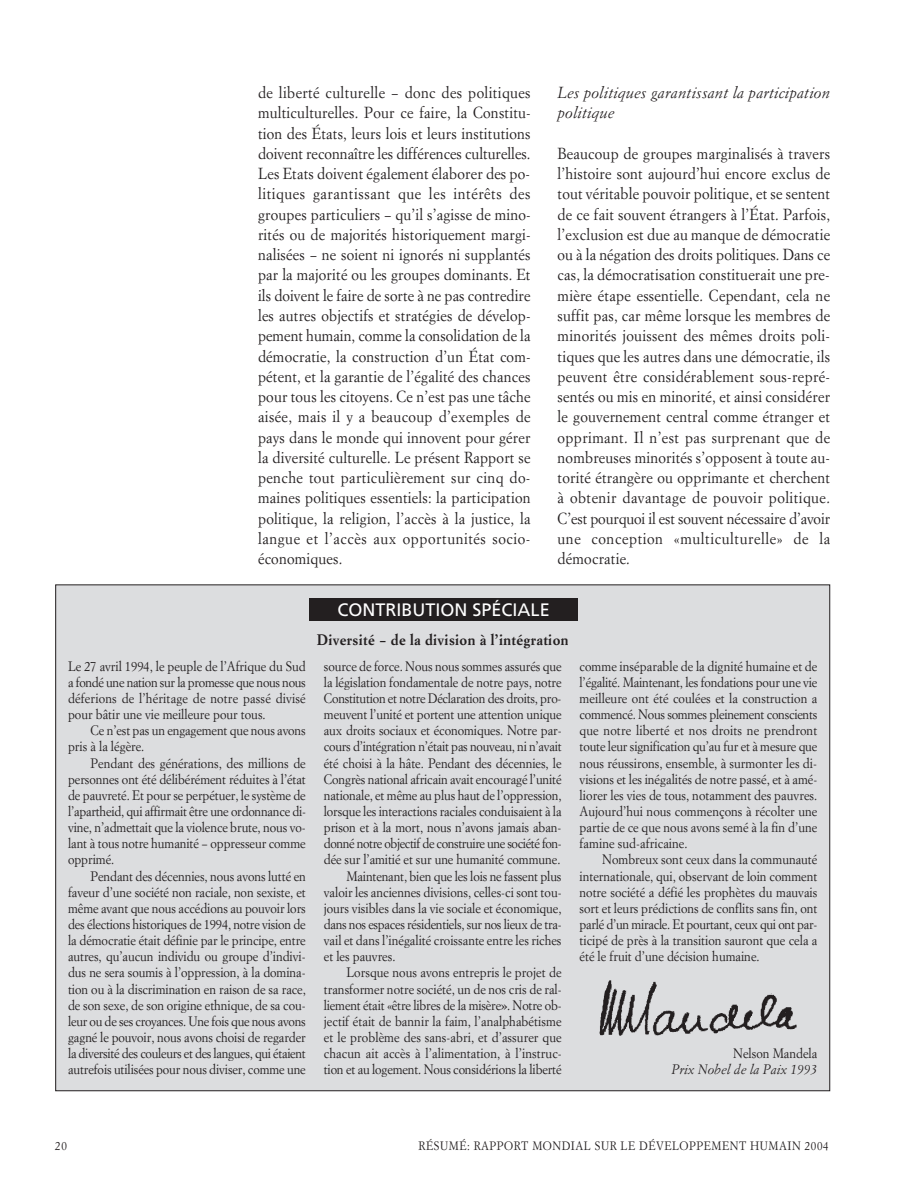
<style>
.page{position:relative;width:919px;height:1189px;background:#fff}
.page>*{position:absolute;margin:0;border:0;box-sizing:border-box;transform-origin:0 0}
.t1{font:18px "Frutiger";color:#fff}
.t2{font:15.75px/20.2px "Hdr Garamond";letter-spacing:.035em;color:#231f20;text-align:justify}
.t3{font:italic 15.75px/20.2px "Hdr Garamond";letter-spacing:.01em;color:#231f20}
.t4{font:700 15px "Hdr Garamond";letter-spacing:.025em;color:#231f20}
.t5{font:13.5px/16.2px "Hdr Garamond";letter-spacing:-.005em;color:#231f20;text-align:justify}
.t6{font:13.5px "Hdr Garamond";letter-spacing:-.025em;color:#231f20}
.t7{font:italic 13.5px "Hdr Garamond";color:#231f20}
.t8{font:12px "Hdr Garamond";letter-spacing:.045em;color:#231f20}
.s1{font-family:"Adobe Garamond"}
</style>
<div class="page">
<div style="left:55px;top:584px;width:776px;height:508px;background:#dcdddf"></div>
<p class="t2" style="left:258px;top:84px;width:274px">de liberté culturelle – donc des politiques multiculturelles. Pour ce faire, la Constitu&shy;tion des États, leurs lois et leurs institutions doivent reconnaître les différences culturelles.<br>Les Etats doivent également élaborer des po&shy;litiques garantissant que les intérêts des groupes particuliers – qu’il s’agisse de mino&shy;rités ou de majorités historiquement margi&shy;nalisées – ne soient ni ignorés ni supplantés par la majorité ou les groupes dominants. Et ils doivent le faire de sorte à ne pas contredire les autres objectifs et stratégies de dévelop&shy;pement humain, comme la consolidation de la démocratie, la construction d’un État com&shy;pétent, et la garantie de l’égalité des chances pour tous les citoyens. Ce n’est pas une tâche aisée, mais il y a beaucoup d’exemples de pays dans le monde qui innovent pour gérer la diversité culturelle. Le présent Rapport se penche tout particulièrement sur cinq do&shy;maines politiques essentiels: la participation politique, la religion, l’accès à la justice, la langue et l’accès aux opportunités socio&shy;économiques.</p>
<p class="t3" style="left:557px;top:84px;width:274px">Les politiques garantissant la participation politique</p>
<p class="t2" style="left:557px;top:145px;width:274px">Beaucoup de groupes marginalisés à travers l’histoire sont aujourd’hui encore exclus de tout véritable pouvoir politique, et se sentent de ce fait souvent étrangers à l’État. Parfois, l’exclusion est due au manque de démocratie ou à la négation des droits politiques. Dans ce cas, la démocratisation constituerait une pre&shy;mière étape essentielle. Cependant, cela ne suffit pas, car même lorsque les membres de minorités jouissent des mêmes droits poli&shy;tiques que les autres dans une démocratie, ils peuvent être considérablement sous-repré&shy;sentés ou mis en minorité, et ainsi considérer le gouvernement central comme étranger et opprimant. Il n’est pas surprenant que de nombreuses minorités s’opposent à toute au&shy;torité étrangère ou opprimante et cherchent à obtenir davantage de pouvoir politique.<br>C’est pourquoi il est souvent nécessaire d’avoir une conception <span class="s1">«</span>multiculturelle<span class="s1">»</span> de la démocratie.</p>
<h1 class="t1" style="left:337px;top:602px;width:214px">CONTRIBUTION SPÉCIALE</h1>
<p class="t5" style="left:68px;top:659px;width:239px">Le 27 avril 1994, le peuple de l’Afrique du Sud a fondé une nation sur la promesse que nous nous déferions de l’héritage de notre passé divisé pour bâtir une vie meilleure pour tous.</p>
<p class="t5" style="left:68px;top:723px;width:239px;text-indent:23px">Ce n’est pas un engagement que nous avons pris à la légère.</p>
<p class="t5" style="left:68px;top:756px;width:239px;text-indent:23px">Pendant des générations, des millions de personnes ont été délibérément réduites à l’état de pauvreté. Et pour se perpétuer, le système de l’apartheid, qui affirmait être une ordonnance di&shy;vine, n’admettait que la violence brute, nous vo&shy;lant à tous notre humanité – oppresseur comme opprimé.</p>
<p class="t5" style="left:68px;top:868px;width:239px;text-indent:23px">Pendant des décennies, nous avons lutté en faveur d’une société non raciale, non sexiste, et même avant que nous accédions au pouvoir lors des élections historiques de 1994, notre vision de la démocratie était définie par le principe, entre autres, qu’aucun individu ou groupe d’indivi&shy;dus ne sera soumis à l’oppression, à la domina&shy;tion ou à la discrimination en raison de sa race, de son sexe, de son origine ethnique, de sa cou&shy;leur ou de ses croyances. Une fois que nous avons gagné le pouvoir, nous avons choisi de regarder la diversité des couleurs et des langues, qui étaient autrefois utilisées pour nous diviser, comme une</p>
<p class="t4" style="left:317px;top:634px;width:253px">Diversité – de la division à l’intégration</p>
<p class="t5" style="left:324px;top:659px;width:239px">source de force. Nous nous sommes assurés que</p>
<p class="t5" style="left:324px;top:675px;width:239px">la législation fondamentale de notre pays, notre</p>
<p class="t5" style="left:324px;top:691px;width:239px">Constitution et notre Déclaration des droits, pro-</p>
<p class="t5" style="left:324px;top:707px;width:239px">meuvent l’unité et portent une attention unique</p>
<p class="t5" style="left:324px;top:723px;width:239px">aux droits sociaux et économiques. Notre par-</p>
<p class="t5" style="left:324px;top:739px;width:239px">cours d’intégration n’était pas nouveau, ni n’avait</p>
<p class="t5" style="left:324px;top:756px;width:239px">été choisi à la hâte. Pendant des décennies, le</p>
<p class="t5" style="left:324px;top:772px;width:239px">Congrès national africain avait encouragé l’unité</p>
<p class="t5" style="left:324px;top:788px;width:239px">nationale, et même au plus haut de l’oppression,</p>
<p class="t5" style="left:324px;top:804px;width:239px">lorsque les interactions raciales conduisaient à la</p>
<p class="t5" style="left:324px;top:820px;width:239px">prison et à la mort, nous n’avons jamais aban-</p>
<p class="t6" style="left:324px;top:838px;width:239px">donné notre objectif de construire une société fon-</p>
<p class="t5" style="left:324px;top:852px;width:238px">dée sur l’amitié et sur une humanité commune.</p>
<p class="t5" style="left:346px;top:868px;width:216px">Maintenant, bien que les lois ne fassent plus</p>
<p class="t5" style="left:324px;top:885px;width:239px">valoir les anciennes divisions, celles-ci sont tou-</p>
<p class="t5" style="left:324px;top:901px;width:239px">jours visibles dans la vie sociale et économique,</p>
<p class="t5" style="left:324px;top:917px;width:239px">dans nos espaces résidentiels, sur nos lieux de tra-</p>
<p class="t5" style="left:324px;top:933px;width:239px">vail et dans l’inégalité croissante entre les riches</p>
<p class="t5" style="left:324px;top:949px;width:73px">et les pauvres.</p>
<p class="t5" style="left:346px;top:965px;width:217px">Lorsque nous avons entrepris le projet de</p>
<p class="t5" style="left:324px;top:981px;width:239px">transformer notre société, un de nos cris de ral-</p>
<p class="t5" style="left:324px;top:997px;width:239px">liement était <span class="s1">«</span>être libres de la misère». Notre ob-</p>
<p class="t5" style="left:324px;top:1014px;width:239px">jectif était de bannir la faim, l’analphabétisme</p>
<p class="t5" style="left:324px;top:1030px;width:239px">et le problème des sans-abri, et d’assurer que</p>
<p class="t5" style="left:324px;top:1046px;width:239px">chacun ait accès à l’alimentation, à l’instruc-</p>
<p class="t5" style="left:324px;top:1062px;width:239px">tion et au logement. Nous considérions la liberté</p>
<p class="t5" style="left:579px;top:659px;width:239px">comme inséparable de la dignité humaine et de l’égalité. Maintenant, les fondations pour une vie meilleure ont été coulées et la construction a commencé. Nous sommes pleinement conscients que notre liberté et nos droits ne prendront toute leur signification qu’au fur et à mesure que nous réussirons, ensemble, à surmonter les di&shy;visions et les inégalités de notre passé, et à amé&shy;liorer les vies de tous, notamment des pauvres.<br>Aujourd’hui nous commençons à récolter une partie de ce que nous avons semé à la fin d’une famine sud-africaine.</p>
<p class="t5" style="left:579px;top:852px;width:239px;text-indent:23px">Nombreux sont ceux dans la communauté internationale, qui, observant de loin comment notre société a défié les prophètes du mauvais sort et leurs prédictions de conflits sans fin, ont parlé d’un miracle. Et pourtant, ceux qui ont par&shy;ticipé de près à la transition sauront que cela a été le fruit d’une décision humaine.</p>
<p class="t5" style="left:732px;top:1046px;width:86px">Nelson Mandela</p>
<p class="t7" style="left:671px;top:1064px;width:147px">Prix Nobel de la Paix 1993</p>
<p class="t8" style="left:55px;top:1141px;width:13px">20</p>
<p class="t8" style="left:418px;top:1141px;width:411px">RÉSUMÉ: RAPPORT MONDIAL SUR LE DÉVELOPPEMENT HUMAIN 2004</p>
</div>
